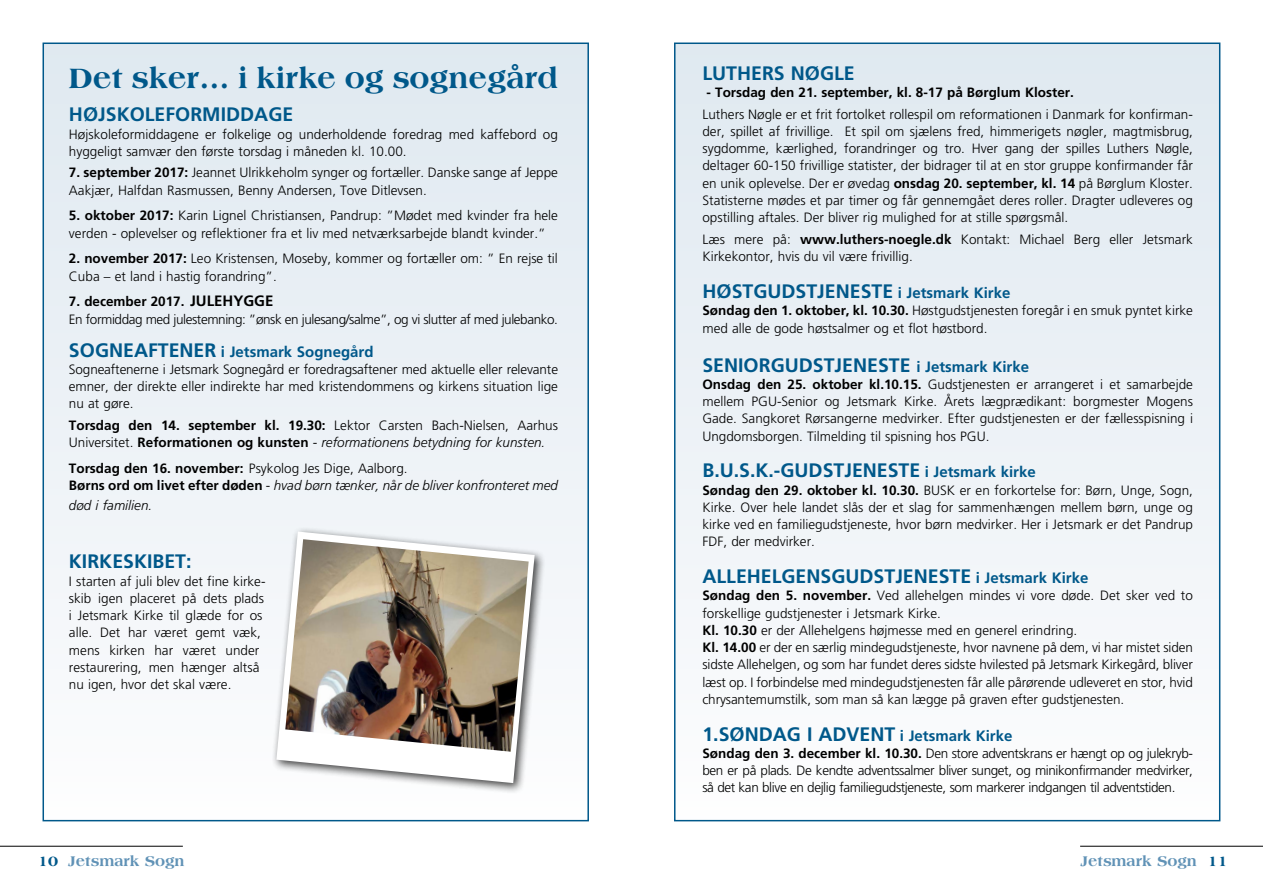
<style>
.page{position:relative;width:1263px;height:893px;background:#fff}
.page>*{position:absolute;margin:0;border:0;box-sizing:border-box;transform-origin:0 0}
.t1{font:800 30px "Americana";color:#00588a}
.t2{font:700 19.5px "Frutiger";color:#00588a}
.t3{font:700 15px "Frutiger";color:#00588a}
.t4{font:800 15px "Americana";color:#6092b6}
.t5{font:300 13.5px/17.2px "Frutiger";color:#000}
.t6{font:700 13.5px/17.2px "Frutiger";color:#000}
.t7{font:300 13.5px/17.2px "Frutiger";letter-spacing:-.03em;color:#000}
.t8{font:italic 300 13.5px "Frutiger";color:#000}
.s1{font-weight:700}
.s2{font-weight:700;font-size:15px}
.s3{font-size:19.5px}
.s4{font-weight:300}
.s5{font-weight:300;font-style:italic}
.s6{font-size:15px}
.s7{color:#00588a}
</style>
<div class="page">
<div style="left:43px;top:43px;width:545px;height:778px;background:linear-gradient(to bottom,#dfe8f0,#fcfcfd)"></div>
<hr style="left:0;top:846px;width:183px;height:1px;background:#000">
<hr style="left:1080px;top:846px;width:183px;height:1px;background:#000">
<div style="left:675px;top:43px;width:545px;height:778px;background:linear-gradient(to bottom,#dfe8f0,#fcfcfd)"></div>
<div style="left:271px;top:526px;width:275px;height:268px;background:#000;opacity:.75"></div>
<svg style="left:276px;top:531px;width:259px;height:252px"></svg>
<img style="left:285px;top:539px;width:244px;height:213px">
<h1 class="t1" style="left:69px;top:61px;width:490px">Det sker... i kirke og sognegård</h1>
<h2 class="t2" style="left:69px;top:103px;width:226px">HØJSKOLEFORMIDDAGE</h2>
<p class="t5" style="left:69px;top:125px;width:490px">Højskoleformiddagene er folkelige og underholdende foredrag med kaffebord og hyggeligt samvær den første torsdag i måneden kl. 10.00.</p>
<p class="t5" style="left:69px;top:164px;width:490px"><span class="s1">7. september 2017:</span> Jeannet Ulrikkeholm synger og fortæller. Danske sange af Jeppe<br>Aakjær, Halfdan Rasmussen, Benny Andersen, Tove Ditlevsen.</p>
<p class="t5" style="left:69px;top:207px;width:491px"><span class="s1">5. oktober 2017:</span> Karin Lignel Christiansen, Pandrup: ”Mødet med kvinder fra hele verden - oplevelser og reflektioner fra et liv med netværksarbejde blandt kvinder.”</p>
<p class="t5" style="left:69px;top:250px;width:490px"><span class="s1">2. november 2017:</span> Leo Kristensen, Moseby, kommer og fortæller om: ” En rejse til<br>Cuba – et land i hastig forandring”.</p>
<p class="t7" style="left:69px;top:293px;width:491px"><span class="s1">7. december 2017.</span> <span class="s2">JULEHYGGE<br></span>En formiddag med julestemning: ”ønsk en julesang/salme”, og vi slutter af med julebanko.</p>
<p class="t3" style="left:69px;top:343px;width:306px"><span class="s3">SOGNEAFTENER</span> i Jetsmark Sognegård</p>
<p class="t5" style="left:69px;top:360px;width:491px;text-align:justify">Sogneaftenerne i Jetsmark Sognegård er foredragsaftener med aktuelle eller relevante emner, der direkte eller indirekte har med kristendommens og kirkens situation lige nu at gøre.</p>
<p class="t6" style="left:69px;top:417px;width:490px">Torsdag den 14. september kl. 19.30: <span class="s4">Lektor Carsten Bach-Nielsen, Aarhus<br>Universitet.</span> Reformationen og kunsten <span class="s5">- reformationens betydning for kunsten.</span></p>
<p class="t6" style="left:69px;top:460px;width:491px">Torsdag den 16. november: <span class="s4">Psykolog Jes Dige, Aalborg.<br></span>Børns ord om livet efter døden <span class="s4">-</span> <span class="s5">hvad børn tænker, når de bliver konfronteret med</span></p>
<p class="t8" style="left:69px;top:497px;width:85px">død i familien.</p>
<h2 class="t2" style="left:69px;top:550px;width:124px">KIRKESKIBET:</h2>
<p class="t5" style="left:69px;top:572px;width:198px">I starten af juli blev det fine kirke&shy;skib igen placeret på dets plads i Jetsmark Kirke til glæde for os alle. Det har været gemt væk, mens kirken har været under restaurering, men hænger altså nu igen, hvor det skal være.</p>
<h2 class="t2" style="left:702px;top:62px;width:154px">LUTHERS NØGLE</h2>
<p class="t6" style="left:706px;top:84px;width:369px">- Torsdag den 21. september, kl. 8-17 på Børglum Kloster.</p>
<p class="t5" style="left:702px;top:105px;width:492px;text-align:justify">Luthers Nøgle er et frit fortolket rollespil om reformationen i Danmark for konfirman&shy;der, spillet af frivillige. Et spil om sjælens fred, himmerigets nøgler, magtmisbrug, sygdomme, kærlighed, forandringer og tro. Hver gang der spilles Luthers Nøgle, deltager 60-150 frivillige statister, der bidrager til at en stor gruppe konfirmander får en unik oplevelse. Der er øvedag <span class="s1">onsdag 20. september, kl. 14</span> på Børglum Kloster.<br>Statisterne mødes et par timer og får gennemgået deres roller. Dragter udleveres og opstilling aftales. Der bliver rig mulighed for at stille spørgsmål.</p>
<p class="t5" style="left:702px;top:230px;width:492px">Læs mere på: <span class="s1">www.luthers-noegle.dk</span> Kontakt: Michael Berg eller Jetsmark<br>Kirkekontor, hvis du vil være frivillig.</p>
<h2 class="t2" style="left:702px;top:280px;width:309px">HØSTGUDSTJENESTE <span class="s6">i Jetsmark Kirke</span></h2>
<p class="t5" style="left:702px;top:302px;width:492px"><span class="s1">Søndag den 1. oktober, kl. 10.30.</span> Høstgudstjenesten foregår i en smuk pyntet kirke med alle de gode høstsalmer og et flot høstbord.</p>
<h2 class="t2" style="left:702px;top:353px;width:328px">SENIORGUDSTJENESTE <span class="s6">i Jetsmark Kirke</span></h2>
<p class="t5" style="left:702px;top:376px;width:492px;text-align:justify"><span class="s1">Onsdag den 25. oktober kl.10.15.</span> Gudstjenesten er arrangeret i et samarbejde mellem PGU-Senior og Jetsmark Kirke. Årets lægprædikant: borgmester Mogens Gade. Sangkoret Rørsangerne medvirker. Efter gudstjenesten er der fællesspisning i Ungdomsborgen. Tilmelding til spisning hos PGU.</p>
<h2 class="t2" style="left:702px;top:459px;width:335px">B.U.S.K.-GUDSTJENESTE <span class="s6">i Jetsmark kirke</span></h2>
<p class="t5" style="left:702px;top:481px;width:492px;text-align:justify"><span class="s1">Søndag den 29. oktober kl. 10.30.</span> BUSK er en forkortelse for: Børn, Unge, Sogn, Kirke. Over hele landet slås der et slag for sammenhængen mellem børn, unge og kirke ved en familiegudstjeneste, hvor børn medvirker. Her i Jetsmark er det Pandrup FDF, der medvirker.</p>
<h2 class="t2" style="left:702px;top:565px;width:387px">ALLEHELGENSGUDSTJENESTE <span class="s6">i Jetsmark Kirke</span></h2>
<p class="t5" style="left:702px;top:587px;width:492px"><span class="s1">Søndag den 5. november.</span> Ved allehelgen mindes vi vore døde. Det sker ved to forskellige gudstjenester i Jetsmark Kirke.<br><span class="s1">Kl. 10.30</span> er der Allehelgens højmesse med en generel erindring.<br><span class="s1">Kl. 14.00</span> er der en særlig mindegudstjeneste, hvor navnene på dem, vi har mistet siden sidste Allehelgen, og som har fundet deres sidste hvilested på Jetsmark Kirkegård, bliver læst op. I forbindelse med mindegudstjenesten får alle pårørende udleveret en stor, hvid chrysantemumstilk, som man så kan lægge på graven efter gudstjenesten.</p>
<h2 class="t2" style="left:702px;top:722px;width:312px">1.SØNDAG I ADVENT <span class="s6">i Jetsmark Kirke</span></h2>
<p class="t5" style="left:702px;top:745px;width:492px;text-align:justify"><span class="s1">Søndag den 3. december kl. 10.30.</span> Den store adventskrans er hængt op og julekryb&shy;ben er på plads. De kendte adventssalmer bliver sunget, og minikonfirmander medvirker, så det kan blive en dejlig familiegudstjeneste, som markerer indgangen til adventstiden.</p>
<p class="t4" style="left:38px;top:852px;width:148px"><span class="s7">10</span> Jetsmark Sogn</p>
<p class="t4" style="left:1080px;top:852px;width:149px">Jetsmark Sogn <span class="s7">11</span></p>
</div>
